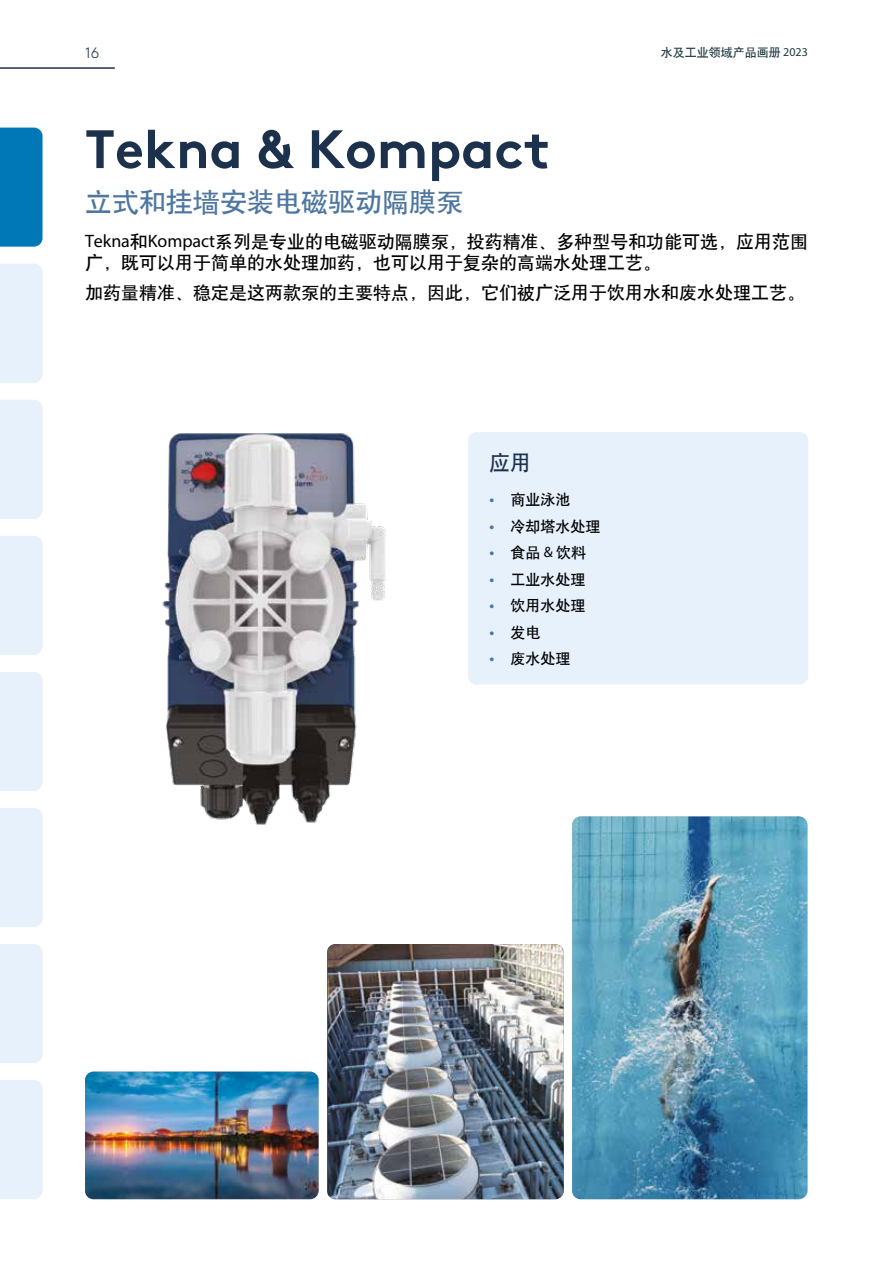
<style>
.page{position:relative;width:893px;height:1263px;background:#fff}
.page>*{position:absolute;margin:0;border:0;box-sizing:border-box;transform-origin:0 0}
.t1{font:700 54px "Brown Std";color:#1b314c}
.t2{font:27px "H Yb 1 gj";color:#4e76a0}
.t3{font:21px "H Yb 1 gj";color:#1b314c}
.t4{font:18px/21.6px "H Yb 1 gj";color:#000}
.t5{font:15px "H Yb 1 gj";color:#000}
.t6{font:300 15px "Brown Std";color:#1b314c}
.t7{font:12px "H Yb 1 gj";color:#1e3841}
.s1{font-family:"Myriad Pro"}
.s2{font-family:"Brown Std";font-weight:300;font-size:10.5px;color:#4e76a0}
</style>
<div class="page">
<div style="left:0;top:128px;width:43px;height:119px;background:#0078b7"></div>
<div style="left:0;top:264px;width:43px;height:119px;background:#e6f1fc"></div>
<div style="left:0;top:400px;width:43px;height:119px;background:#e6f1fc"></div>
<div style="left:0;top:536px;width:43px;height:119px;background:#e6f1fc"></div>
<div style="left:0;top:672px;width:43px;height:119px;background:#e6f1fc"></div>
<div style="left:0;top:808px;width:43px;height:119px;background:#e6f1fc"></div>
<div style="left:0;top:944px;width:43px;height:119px;background:#e6f1fc"></div>
<div style="left:0;top:1080px;width:43px;height:119px;background:#e6f1fc"></div>
<hr style="left:0;top:67px;width:115px;height:2px;background:#1b314c">
<img style="left:162px;top:433px;width:224px;height:392px">
<div style="left:468px;top:432px;width:340px;height:252px;background:#e6f1fc;border-radius:9px"></div>
<img style="left:328px;top:944px;width:236px;height:255px">
<img style="left:85px;top:1071px;width:234px;height:128px">
<img style="left:572px;top:816px;width:235px;height:383px">
<p class="t6" style="left:85px;top:45px;width:16px">16</p>
<p class="t7" style="left:661px;top:46px;width:149px">水及工业领域产品画册 <span class="s1">2023</span></p>
<h1 class="t1" style="left:85px;top:116px;width:467px">Tekna &amp; Kompact</h1>
<h2 class="t2" style="left:85px;top:189px;width:379px">立式和挂墙安装电磁驱动隔膜泵</h2>
<p class="t4" style="left:85px;top:230px;width:725px"><span class="s1">Tekna</span>和<span class="s1">Kompact</span>系列是专业的电磁驱动隔膜泵，投药精准、多种型号和功能可选，应用范围广，既可以用于简单的水处理加药，也可以用于复杂的高端水处理工艺。</p>
<p class="t4" style="left:85px;top:282px;width:721px">加药量精准、稳定是这两款泵的主要特点，因此，它们被广泛用于饮用水和废水处理工艺。</p>
<p class="t3" style="left:489px;top:452px;width:43px">应用</p>
<p class="t5" style="left:489px;top:492px;width:83px"><span class="s2">•</span> 商业泳池</p>
<p class="t5" style="left:489px;top:519px;width:113px"><span class="s2">•</span> 冷却塔水处理</p>
<p class="t5" style="left:489px;top:545px;width:98px"><span class="s2">•</span> 食品 <span class="s1">&amp;</span> 饮料</p>
<p class="t5" style="left:489px;top:572px;width:98px"><span class="s2">•</span> 工业水处理</p>
<p class="t5" style="left:489px;top:598px;width:98px"><span class="s2">•</span> 饮用水处理</p>
<p class="t5" style="left:489px;top:625px;width:53px"><span class="s2">•</span> 发电</p>
<p class="t5" style="left:489px;top:651px;width:83px"><span class="s2">•</span> 废水处理</p>
</div>
